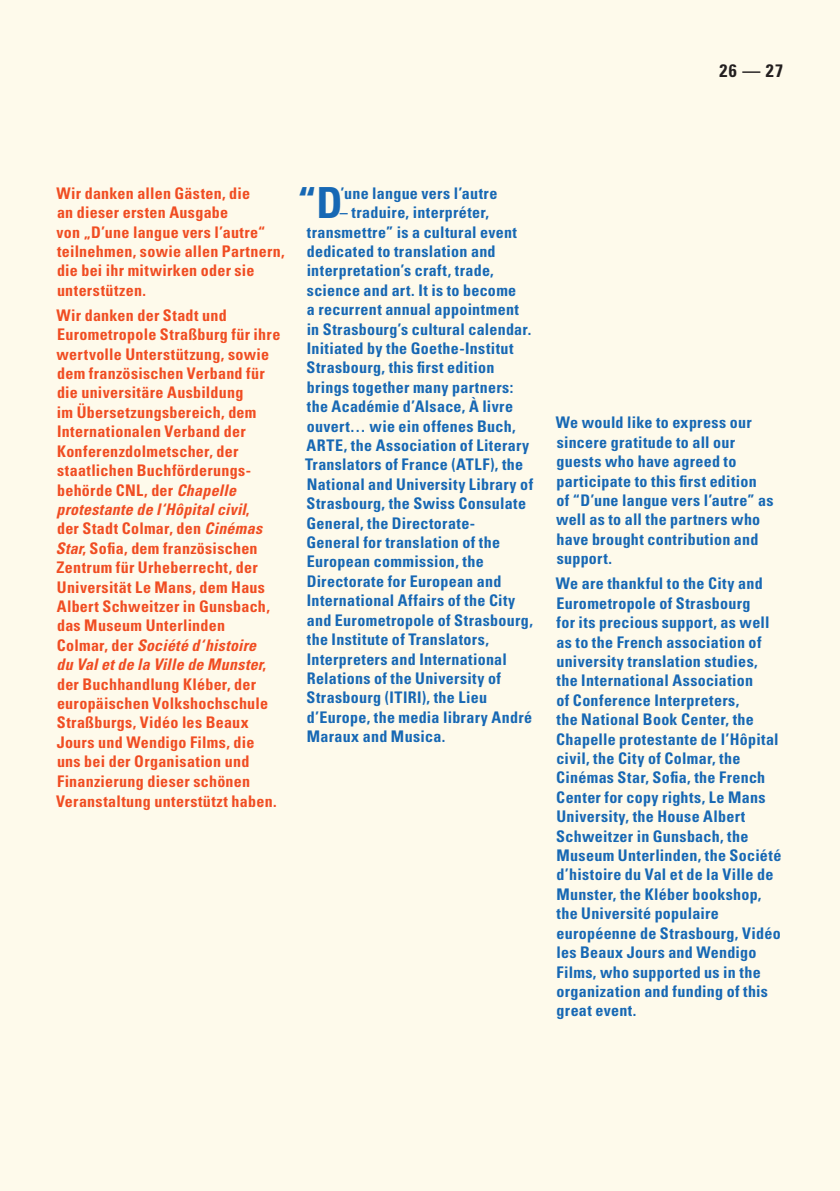
<style>
.page{position:relative;width:840px;height:1191px;background:#fff}
.page>*{position:absolute;margin:0;border:0;box-sizing:border-box;transform-origin:0 0}
.Texte_GB_c_8_9_7__10{font:700 condensed 42.8px "Univers LT Std";color:#1768b4}
.Folio{font:700 condensed 18px "Univers LT Std";color:#231f20}
.Texte_GB_c_8_9_7__10-2{font:700 condensed 16px/19.4px "Univers LT Std";letter-spacing:.02em;color:#1768b4}
.Texte_D_c_8_9_7__10{font:700 condensed 16px/19.4px "Univers LT Std";letter-spacing:.015em;color:#f04d22}
.s1{font-style:italic}
</style>
<div class="page">
<div style="left:0;top:0;width:839px;height:1191px;background:#fefaeb"></div>
<p class="Folio" style="left:719px;top:60px;width:65px">26 — 27</p>
<p class="Texte_D_c_8_9_7__10" style="left:56px;top:183px;width:230px">Wir danken allen Gästen, die<br>an dieser ersten Ausgabe<br>von „D’une langue vers l’autre“ teilnehmen, sowie allen Partnern, die bei ihr mitwirken oder sie unterstützen.</p>
<p class="Texte_D_c_8_9_7__10" style="left:56px;top:305px;width:226px">Wir danken der Stadt und<br>Eurometropole Straßburg für ihre wertvolle Unterstützung, sowie dem französischen Verband für die universitäre Ausbildung<br>im Übersetzungsbereich, dem<br>Internationalen Verband der<br>Konferenzdolmetscher, der staatlichen Buchförderungs&shy;behörde CNL, der <span class="s1">Chapelle protestante de l‘Hôpital civil</span>,<br>der Stadt Colmar, den <span class="s1">Cinémas<br>Star</span>, Sofia, dem französischen<br>Zentrum für Urheberrecht, der<br>Universität Le Mans, dem Haus<br>Albert Schweitzer in Gunsbach, das Museum Unterlinden<br>Colmar, der <span class="s1">Société d‘histoire<br>du Val et de la Ville de Munster</span>, der Buchhandlung Kléber, der europäischen Volkshochschule<br>Straßburgs, Vidéo les Beaux<br>Jours und Wendigo Films, die uns bei der Organisation und<br>Finanzierung dieser schönen<br>Veranstaltung unterstützt haben.</p>
<p class="Texte_GB_c_8_9_7__10" style="left:297px;top:177px;width:47px">“D</p>
<p class="Texte_GB_c_8_9_7__10-2" style="left:340px;top:183px;width:158px">’une langue vers l’autre</p>
<p class="Texte_GB_c_8_9_7__10-2" style="left:305px;top:203px;width:229px;text-indent:35px">– traduire, interpréter, transmettre” is a cultural event dedicated to translation and interpretation’s craft, trade, science and art. It is to become<br>a recurrent annual appointment in Strasbourg’s cultural calendar.<br>Initiated by the Goethe-Institut<br>Strasbourg, this first edition brings together many partners: the Académie d’Alsace, À livre ouvert… wie ein offenes Buch,<br>ARTE, the Association of Literary<br>Translators of France (ATLF), the<br>National and University Library of<br>Strasbourg, the Swiss Consulate<br>General, the Directorate-<br>General for translation of the<br>European commission, the<br>Directorate for European and<br>International Affairs of the City and Eurometropole of Strasbourg, the Institute of Translators,<br>Interpreters and International<br>Relations of the University of<br>Strasbourg (ITIRI), the Lieu d’Europe, the media library André<br>Maraux and Musica.</p>
<p class="Texte_GB_c_8_9_7__10-2" style="left:555px;top:413px;width:219px">We would like to express our sincere gratitude to all our guests who have agreed to participate to this first edition<br>of “D’une langue vers l’autre” as well as to all the partners who have brought contribution and support.</p>
<p class="Texte_GB_c_8_9_7__10-2" style="left:555px;top:574px;width:227px">We are thankful to the City and<br>Eurometropole of Strasbourg<br>for its precious support, as well as to the French association of university translation studies, the International Association<br>of Conference Interpreters,<br>the National Book Center, the<br>Chapelle protestante de l’Hôpital civil, the City of Colmar, the<br>Cinémas Star, Sofia, the French<br>Center for copy rights, Le Mans<br>University, the House Albert<br>Schweitzer in Gunsbach, the<br>Museum Unterlinden, the Société d’histoire du Val et de la Ville de<br>Munster, the Kléber bookshop, the Université populaire européenne de Strasbourg, Vidéo les Beaux Jours and Wendigo<br>Films, who supported us in the organization and funding of this great event.</p>
</div>
